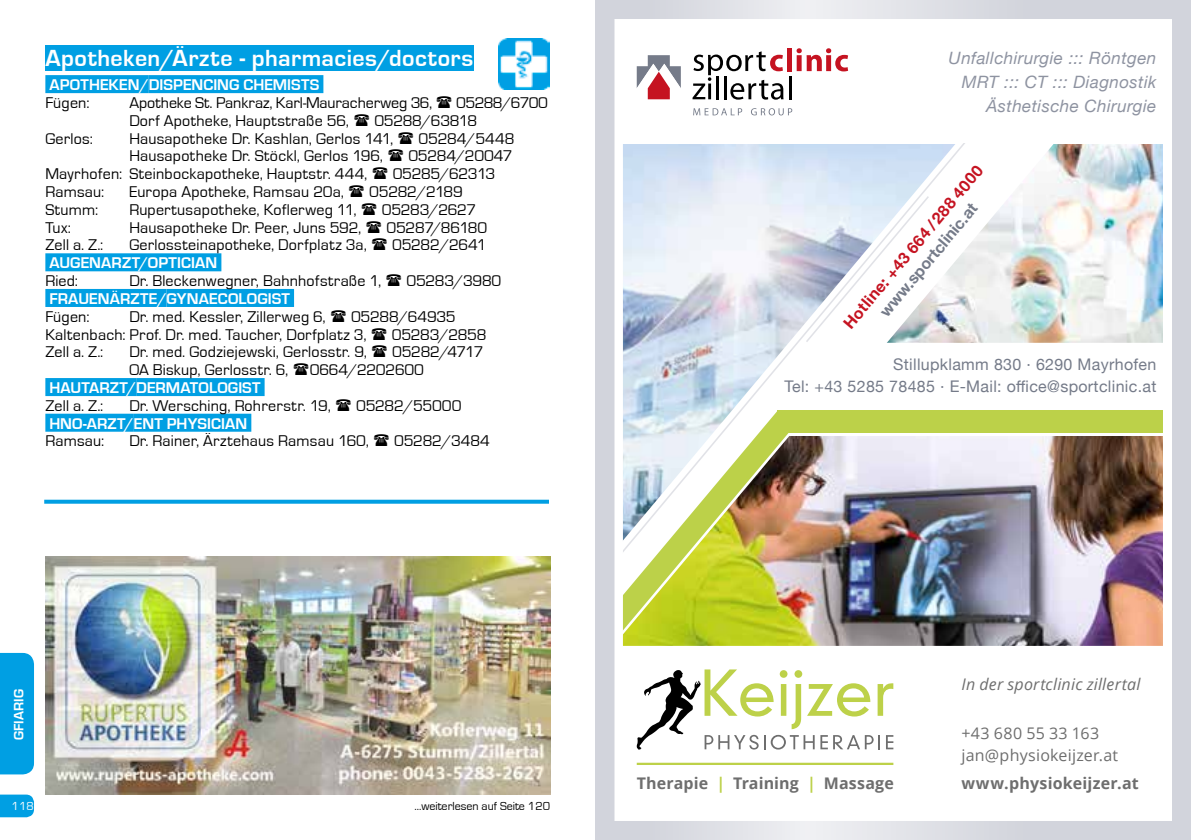
<style>
.page{position:relative;width:1191px;height:840px;background:#fff}
.page>*{position:absolute;margin:0;border:0;box-sizing:border-box;transform-origin:0 0}
.t1{font:700 24px "Eurostile";letter-spacing:.02em;color:#fff}
.t2{font:italic 17px/24px "Helvetica Neue";letter-spacing:.025em;color:#8e93a1;text-align:right}
.t3{font:16px/17.8px "Eurostile";letter-spacing:.01em;color:#000}
.t4{font:700 16px "Eurostile";letter-spacing:.005em;color:#fff}
.t5{font:16px "Eurostile";letter-spacing:-.02em;color:#000}
.t6{font:16px/22px "Helvetica Neue";letter-spacing:.02em;color:#757b89;text-align:right}
.t7{font:700 16px "Open Sans";letter-spacing:.01em;color:#6e6e6e}
.t8{font:16px/22px "Open Sans";letter-spacing:.015em;color:#6e6e6e}
.t9{font:italic 16px "Open Sans";letter-spacing:.015em;color:#6e6e6e}
.t10{font:16px "Eurostile";letter-spacing:-.025em;color:#000}
.t11{font:700 16px "Helvetica Neue";color:#c51321}
.t12{font:700 16px "Helvetica Neue";color:#757b89}
.t13{font:16px "Eurostile";letter-spacing:-.04em;color:#000}
.t14{font:16px "Eurostile";letter-spacing:-.01em;color:#000}
.t15{font:16px "Eurostile";letter-spacing:-.03em;color:#000}
.t16{font:16px "Eurostile";letter-spacing:-.015em;color:#000}
.t17{font:700 14px "Eurostile";letter-spacing:.01em;color:#fff}
.t18{font:12px "Eurostile";color:#000}
.t19{font:12px "Eurostile";color:#fff}
.s1{color:#bcd149}
</style>
<div class="page">
<div style="left:45px;top:45px;width:428px;height:26px;background:#009fe3"></div>
<div style="left:45px;top:75px;width:104px;height:18px;background:#009fe3"></div>
<div style="left:149px;top:75px;width:174px;height:18px;background:#009fe3"></div>
<div style="left:45px;top:253px;width:103px;height:18px;background:#009fe3"></div>
<div style="left:148px;top:253px;width:73px;height:18px;background:#009fe3"></div>
<div style="left:45px;top:289px;width:121px;height:18px;background:#009fe3"></div>
<div style="left:166px;top:289px;width:128px;height:18px;background:#009fe3"></div>
<div style="left:45px;top:378px;width:91px;height:18px;background:#009fe3"></div>
<div style="left:136px;top:378px;width:129px;height:18px;background:#009fe3"></div>
<div style="left:45px;top:413px;width:89px;height:18px;background:#009fe3"></div>
<div style="left:134px;top:413px;width:117px;height:18px;background:#009fe3"></div>
<img style="left:498px;top:39px;width:51px;height:51px">
<img style="left:45px;top:556px;width:505px;height:238px">
<img style="left:595px;top:0;width:596px;height:839px">
<svg style="left:44px;top:499px;width:505px;height:4px;background:#2db0e7"></svg>
<svg style="left:0;top:794px;width:34px;height:22px"></svg>
<div style="left:0;top:652px;width:34px;height:122px;background:#009fe3"></div>
<h1 class="t1" style="left:45px;top:45px;width:429px">Apotheken/Ärzte - pharmacies/doctors</h1>
<p class="t4" style="left:49px;top:76px;width:271px">APOTHEKEN/DISPENCING CHEMISTS</p>
<p class="t3" style="left:45px;top:94px;width:46px">Fügen:</p>
<p class="t3" style="left:129px;top:94px;width:304px">Apotheke St. Pankraz, Karl-Mauracherweg 36,</p>
<p class="t13" style="left:456px;top:94px;width:93px">05288/6700</p>
<p class="t3" style="left:129px;top:112px;width:221px">Dorf Apotheke, Hauptstraße 56,</p>
<p class="t5" style="left:374px;top:112px;width:104px">05288/63818</p>
<p class="t3" style="left:45px;top:130px;width:49px">Gerlos:</p>
<p class="t3" style="left:129px;top:130px;width:265px">Hausapotheke Dr. Kashlan, Gerlos 141,</p>
<p class="t14" style="left:418px;top:130px;width:97px">05284/5448</p>
<p class="t3" style="left:129px;top:147px;width:255px">Hausapotheke Dr. Stöckl, Gerlos 196,</p>
<p class="t5" style="left:408px;top:147px;width:106px">05284/20047</p>
<p class="t3" style="left:45px;top:165px;width:323px">Mayrhofen: Steinbockapotheke, Hauptstr. 444,</p>
<p class="t10" style="left:393px;top:165px;width:104px">05285/62313</p>
<p class="t3" style="left:45px;top:183px;width:60px">Ramsau:</p>
<p class="t3" style="left:129px;top:183px;width:216px">Europa Apotheke, Ramsau 20a,</p>
<p class="t5" style="left:369px;top:183px;width:95px">05282/2189</p>
<p class="t3" style="left:45px;top:201px;width:54px">Stumm:</p>
<p class="t3" style="left:129px;top:201px;width:229px">Rupertusapotheke, Koflerweg 11,</p>
<p class="t5" style="left:382px;top:201px;width:96px">05283/2627</p>
<p class="t3" style="left:45px;top:219px;width:27px">Tux:</p>
<p class="t3" style="left:129px;top:219px;width:233px">Hausapotheke Dr. Peer, Juns 592,</p>
<p class="t10" style="left:386px;top:218px;width:102px">05287/86180</p>
<p class="t3" style="left:45px;top:236px;width:59px">Zell a. Z.:</p>
<p class="t3" style="left:129px;top:236px;width:239px">Gerlossteinapotheke, Dorfplatz 3a,</p>
<p class="t5" style="left:392px;top:236px;width:96px">05282/2641</p>
<p class="t4" style="left:49px;top:254px;width:169px">AUGENARZT/OPTICIAN</p>
<p class="t3" style="left:45px;top:272px;width:34px">Ried:</p>
<p class="t3" style="left:129px;top:272px;width:253px">Dr. Bleckenwegner, Bahnhofstraße 1,</p>
<p class="t5" style="left:406px;top:272px;width:96px">05283/3980</p>
<p class="t4" style="left:49px;top:290px;width:242px">FRAUENÄRZTE/GYNAECOLOGIST</p>
<p class="t3" style="left:45px;top:307px;width:46px">Fügen:</p>
<p class="t3" style="left:129px;top:307px;width:198px">Dr. med. Kessler, Zillerweg 6,</p>
<p class="t3" style="left:45px;top:307px;width:412px;text-indent:306px">05288/64935<br>Kaltenbach: Prof. Dr. med. Taucher, Dorfplatz 3,</p>
<p class="t5" style="left:392px;top:325px;width:96px">05283/2858</p>
<p class="t3" style="left:45px;top:343px;width:59px">Zell a. Z.:</p>
<p class="t3" style="left:129px;top:343px;width:239px">Dr. med. Godziejewski, Gerlosstr. 9,</p>
<p class="t15" style="left:392px;top:343px;width:93px">05282/4717</p>
<p class="t3" style="left:129px;top:361px;width:160px">OA Biskup, Gerlosstr. 6,</p>
<p class="t5" style="left:310px;top:361px;width:116px">0664/2202600</p>
<p class="t4" style="left:49px;top:379px;width:213px">HAUTARZT/DERMATOLOGIST</p>
<p class="t3" style="left:45px;top:396px;width:59px">Zell a. Z.:</p>
<p class="t3" style="left:129px;top:396px;width:203px">Dr. Wersching, Rohrerstr. 19,</p>
<p class="t5" style="left:356px;top:396px;width:107px">05282/55000</p>
<p class="t4" style="left:49px;top:414px;width:199px">HNO-ARZT/ENT PHYSICIAN</p>
<p class="t3" style="left:45px;top:432px;width:60px">Ramsau:</p>
<p class="t3" style="left:129px;top:432px;width:241px">Dr. Rainer, Ärztehaus Ramsau 160,</p>
<p class="t16" style="left:394px;top:432px;width:97px">05282/3484</p>
<p class="t2" style="left:948px;top:47px;width:209px">Unfallchirurgie ::: Röntgen<br>MRT ::: CT ::: Diagnostik<br>Ästhetische Chirurgie</p>
<p class="t11" style="left:837px;top:318px;width:208px;rotate:-50deg">Hotline: +43 664 / 288 4000</p>
<p class="t12" style="left:873px;top:306px;width:144px;rotate:-50deg">www.sportclinic.at</p>
<p class="t6" style="left:784px;top:354px;width:373px">Stillupklamm 830 · 6290 Mayrhofen<br>Tel: +43 5285 78485 · E-Mail: office@sportclinic.at</p>
<p class="t17" style="left:11px;top:740px;width:52px;rotate:-90deg">GFIARIG</p>
<p class="t19" style="left:12px;top:799px;width:24px">118</p>
<p class="t18" style="left:414px;top:798px;width:137px">...weiterlesen auf Seite 120</p>
<p class="t7" style="left:637px;top:771px;width:258px">Therapie <span class="s1">|</span> Training <span class="s1">|</span> Massage</p>
<p class="t9" style="left:961px;top:673px;width:180px">In der sportclinic zillertal</p>
<p class="t8" style="left:961px;top:721px;width:158px">+43 680 55 33 163 jan@physiokeijzer.at</p>
<p class="t7" style="left:961px;top:771px;width:179px">www.physiokeijzer.at</p>
</div>
